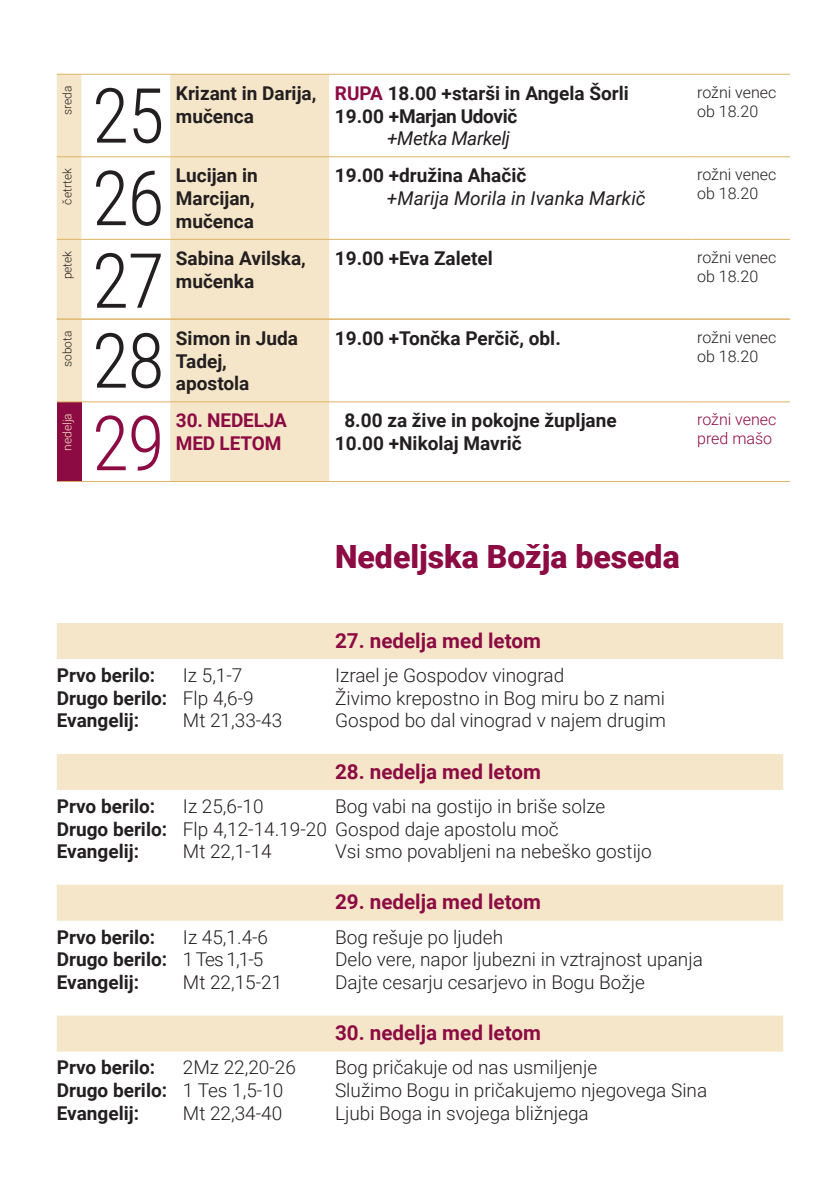
<style>
.page{position:relative;width:840px;height:1191px;background:#fff}
.page>*{position:absolute;margin:0;border:0;box-sizing:border-box;transform-origin:0 0}
.t1{font:300 76px "Roboto Condensed";letter-spacing:-.02em;color:#231f20}
.t2{font:300 76px "Roboto Condensed";color:#8c0b42}
.t3{font:900 32px "Roboto";color:#8c0b42}
.t4{font:700 20.6px "Roboto";color:#8c0b42}
.t5{font:300 19px/22.8px "Roboto";color:#231f20}
.t6{font:700 19px/22.8px "Roboto";color:#231f20}
.t7{font:italic 19px "Roboto";color:#231f20}
.t8{font:700 19px/22.8px "Roboto";letter-spacing:-.01em;color:#8c0b42}
.t9{font:italic 19px "Roboto";letter-spacing:-.02em;color:#231f20}
.t10{font:300 16px/19.2px "Roboto";color:#231f20}
.t11{font:300 16px/19.2px "Roboto";color:#8c0b42}
.t12{font:300 12px "Roboto";color:#231f20}
.t13{font:300 12px "Roboto";color:#f6e6c9}
.s1{color:#8c0b42}
.s2{font-weight:300}
.s3{font-weight:700}
</style>
<div class="page">
<div style="left:57px;top:623px;width:725px;height:36px;background:#f6e6c9"></div>
<div style="left:57px;top:754px;width:725px;height:36px;background:#f6e6c9"></div>
<div style="left:57px;top:884px;width:725px;height:36px;background:#f6e6c9"></div>
<div style="left:57px;top:1015px;width:725px;height:36px;background:#f6e6c9"></div>
<hr style="left:81px;top:74px;width:89px;height:1px;background:#dcb363">
<hr style="left:329px;top:74px;width:362px;height:1px;background:#dcb363">
<hr style="left:691px;top:74px;width:98px;height:1px;background:#dcb363">
<hr style="left:81px;top:156px;width:89px;height:1px;background:#dcb363">
<hr style="left:329px;top:156px;width:362px;height:1px;background:#dcb363">
<hr style="left:691px;top:156px;width:98px;height:1px;background:#dcb363">
<hr style="left:81px;top:239px;width:89px;height:1px;background:#dcb363">
<hr style="left:329px;top:239px;width:362px;height:1px;background:#dcb363">
<hr style="left:691px;top:239px;width:98px;height:1px;background:#dcb363">
<hr style="left:81px;top:318px;width:89px;height:1px;background:#dcb363">
<hr style="left:329px;top:318px;width:362px;height:1px;background:#dcb363">
<hr style="left:691px;top:318px;width:98px;height:1px;background:#dcb363">
<div style="left:57px;top:319px;width:24px;height:83px;background:#f6e6c9"></div>
<div style="left:170px;top:74px;width:159px;height:407px;background:#f6e6c9"></div>
<div style="left:57px;top:402px;width:24px;height:79px;background:#8c0b42"></div>
<div style="left:57px;top:74px;width:24px;height:246px;background:#f6e6c9"></div>
<hr style="left:81px;top:319px;width:89px;height:1px;background:#dcb363">
<hr style="left:170px;top:319px;width:159px;height:1px;background:#dcb363">
<hr style="left:329px;top:319px;width:362px;height:1px;background:#dcb363">
<hr style="left:691px;top:319px;width:98px;height:1px;background:#dcb363">
<svg style="left:57px;top:401px;width:24px;height:1px"></svg>
<hr style="left:81px;top:401px;width:89px;height:1px;background:#dcb363">
<hr style="left:170px;top:401px;width:159px;height:1px;background:#dcb363">
<hr style="left:329px;top:401px;width:362px;height:1px;background:#dcb363">
<hr style="left:691px;top:401px;width:98px;height:1px;background:#dcb363">
<svg style="left:57px;top:481px;width:24px;height:1px"></svg>
<hr style="left:81px;top:481px;width:89px;height:1px;background:#dcb363">
<hr style="left:170px;top:481px;width:159px;height:1px;background:#dcb363">
<hr style="left:329px;top:481px;width:362px;height:1px;background:#dcb363">
<hr style="left:691px;top:481px;width:98px;height:1px;background:#dcb363">
<p class="t12" style="left:59px;top:115px;width:31px;rotate:-90deg">sreda</p>
<h1 class="t1" style="left:92px;top:62px;width:74px">25</h1>
<p class="t6" style="left:176px;top:81px;width:142px">Krizant in Darija, mučenca</p>
<p class="t6" style="left:334px;top:81px;width:295px"><span class="s1">RUPA</span> 18.00 +starši in Angela Šorli<br>19.00 +Marjan Udovič</p>
<p class="t9" style="left:387px;top:125px;width:124px">+Metka Markelj</p>
<p class="t12" style="left:59px;top:205px;width:38px;rotate:-90deg">četrtek</p>
<h1 class="t1" style="left:92px;top:145px;width:74px">26</h1>
<p class="t6" style="left:176px;top:163px;width:83px">Lucijan in<br>Marcijan, mučenca</p>
<p class="t6" style="left:334px;top:163px;width:193px">19.00 +družina Ahačič</p>
<p class="t7" style="left:387px;top:185px;width:260px">+Marija Morila in Ivanka Markič</p>
<p class="t10" style="left:696px;top:82px;width:81px">rožni venec ob 18.20</p>
<p class="t10" style="left:696px;top:164px;width:81px">rožni venec ob 18.20</p>
<p class="t12" style="left:59px;top:279px;width:30px;rotate:-90deg">petek</p>
<h1 class="t1" style="left:92px;top:227px;width:74px">27</h1>
<p class="t6" style="left:176px;top:246px;width:131px">Sabina Avilska, mučenka</p>
<p class="t6" style="left:334px;top:246px;width:159px">19.00 +Eva Zaletel</p>
<p class="t10" style="left:696px;top:247px;width:81px">rožni venec ob 18.20</p>
<p class="t12" style="left:59px;top:367px;width:38px;rotate:-90deg">sobota</p>
<h1 class="t1" style="left:92px;top:307px;width:74px">28</h1>
<p class="t6" style="left:176px;top:326px;width:123px">Simon in Juda<br>Tadej, apostola</p>
<p class="t6" style="left:334px;top:326px;width:227px">19.00 +Tončka Perčič, obl.</p>
<p class="t10" style="left:696px;top:327px;width:81px">rožni venec ob 18.20</p>
<p class="t13" style="left:59px;top:451px;width:39px;rotate:-90deg">nedelja</p>
<h1 class="t2" style="left:92px;top:390px;width:74px">29</h1>
<p class="t8" style="left:176px;top:408px;width:112px">30. NEDELJA<br>MED LETOM</p>
<p class="t6" style="left:334px;top:408px;width:283px;text-indent:9px">8.00 za žive in pokojne župljane<br>10.00 +Nikolaj Mavrič</p>
<p class="t11" style="left:696px;top:409px;width:81px">rožni venec pred mašo</p>
<h2 class="t3" style="left:335px;top:534px;width:346px">Nedeljska Božja beseda</h2>
<p class="t4" style="left:335px;top:626px;width:207px">27. nedelja med letom</p>
<p class="t6" style="left:57px;top:663px;width:100px">Prvo berilo:</p>
<p class="t5" style="left:183px;top:663px;width:61px">Iz 5,1-7</p>
<p class="t5" style="left:335px;top:663px;width:230px">Izrael je Gospodov vinograd</p>
<p class="t6" style="left:57px;top:686px;width:198px">Drugo berilo: <span class="s2">Flp 4,6-9</span></p>
<p class="t5" style="left:335px;top:686px;width:331px">Živimo krepostno in Bog miru bo z nami</p>
<p class="t6" style="left:57px;top:708px;width:84px">Evangelij:</p>
<p class="t5" style="left:183px;top:708px;width:101px">Mt 21,33-43</p>
<p class="t5" style="left:335px;top:708px;width:332px">Gospod bo dal vinograd v najem drugim</p>
<p class="t4" style="left:335px;top:757px;width:207px">28. nedelja med letom</p>
<p class="t6" style="left:57px;top:794px;width:100px">Prvo berilo:</p>
<p class="t5" style="left:183px;top:794px;width:82px">Iz 25,6-10</p>
<p class="t5" style="left:57px;top:794px;width:550px;text-indent:278px">Bog vabi na gostijo in briše solze<br><span class="s3">Drugo berilo:</span> Flp 4,12-14.19-20 Gospod daje apostolu moč<br><span class="s3">Evangelij:</span></p>
<p class="t5" style="left:183px;top:839px;width:90px">Mt 22,1-14</p>
<p class="t5" style="left:335px;top:839px;width:318px">Vsi smo povabljeni na nebeško gostijo</p>
<p class="t4" style="left:335px;top:887px;width:207px">29. nedelja med letom</p>
<p class="t6" style="left:57px;top:924px;width:100px">Prvo berilo:</p>
<p class="t5" style="left:183px;top:924px;width:87px">Iz 45,1.4-6</p>
<p class="t5" style="left:335px;top:924px;width:169px">Bog rešuje po ljudeh</p>
<p class="t6" style="left:57px;top:947px;width:208px">Drugo berilo: <span class="s2">1 Tes 1,1-5</span></p>
<p class="t5" style="left:335px;top:947px;width:369px">Delo vere, napor ljubezni in vztrajnost upanja</p>
<p class="t6" style="left:57px;top:970px;width:84px">Evangelij:</p>
<p class="t5" style="left:183px;top:970px;width:101px">Mt 22,15-21</p>
<p class="t5" style="left:335px;top:970px;width:311px">Dajte cesarju cesarjevo in Bogu Božje</p>
<p class="t4" style="left:335px;top:1018px;width:207px">30. nedelja med letom</p>
<p class="t6" style="left:57px;top:1055px;width:100px">Prvo berilo:</p>
<p class="t5" style="left:183px;top:1055px;width:115px">2Mz 22,20-26</p>
<p class="t5" style="left:335px;top:1055px;width:263px">Bog pričakuje od nas usmiljenje</p>
<p class="t6" style="left:57px;top:1078px;width:228px">Drugo berilo: <span class="s2">1 Tes 1,5-10</span></p>
<p class="t5" style="left:335px;top:1078px;width:373px">Služimo Bogu in pričakujemo njegovega Sina</p>
<p class="t6" style="left:57px;top:1101px;width:84px">Evangelij:</p>
<p class="t5" style="left:183px;top:1101px;width:101px">Mt 22,34-40</p>
<p class="t5" style="left:335px;top:1101px;width:255px">Ljubi Boga in svojega bližnjega</p>
</div>
